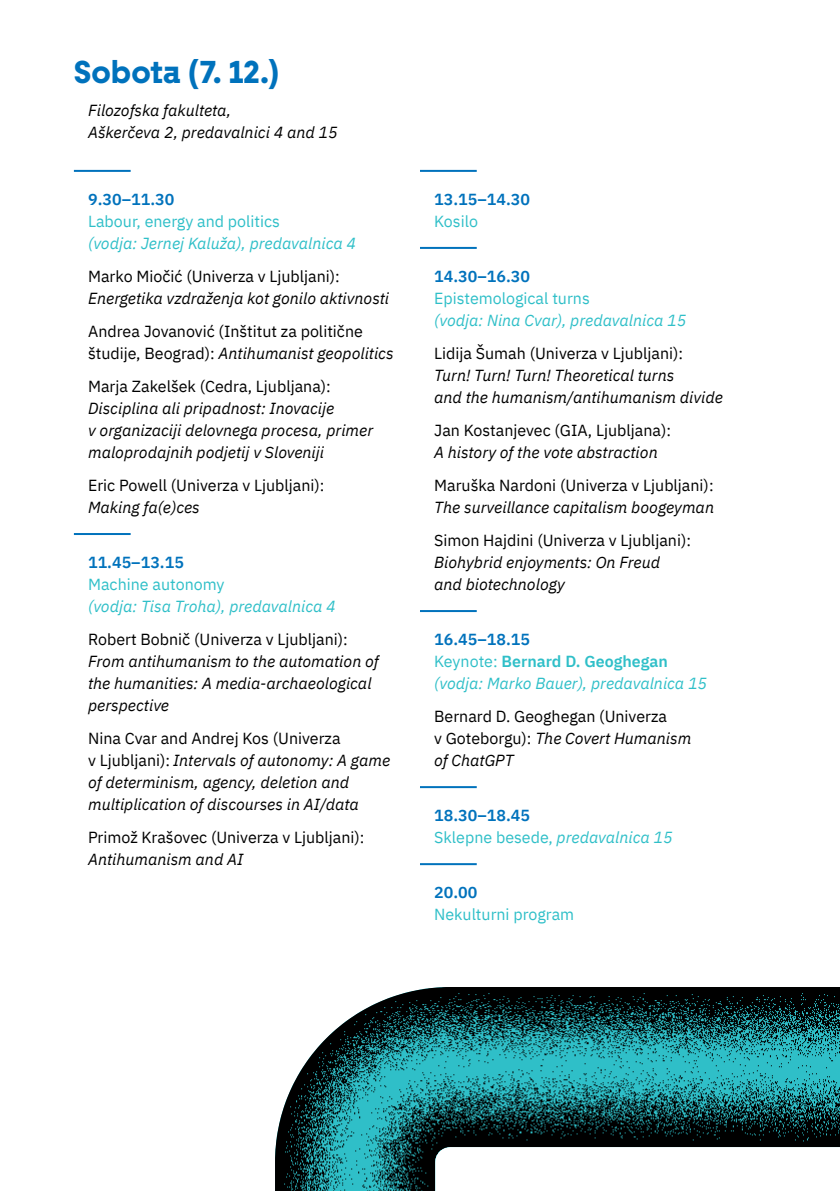
<style>
.page{position:relative;width:840px;height:1191px;background:#fff}
.page>*{position:absolute;margin:0;border:0;box-sizing:border-box;transform-origin:0 0}
.Naslov{font:100 32px "Fractul Variable";color:#0072bc}
.Tekst{font:italic 16px/22px "IBM Plex Sans";color:#000}
.Tekst-2{font:16px/22px "IBM Plex Sans";color:#000}
.Naslov-2{font:italic 16px/22px "IBM Plex Sans";color:#2fbfc8}
.Naslov-3{font:16px/22px "IBM Plex Sans";color:#2fbfc8}
.Naslov-4{font:600 16px/22px "IBM Plex Sans";color:#0072bc}
.s1{font-weight:600;font-style:normal;color:#0072bc}
.s2{font-style:normal}
.s3{font-style:italic}
.s4{font-weight:400;color:#2fbfc8}
.s5{font-weight:600;font-style:normal}
.s6{font-weight:600;color:#0072bc}
</style>
<div class="page">
<img style="left:275px;top:987px;width:564px;height:204px">
<hr style="left:420px;top:170px;width:56px;height:2px;background:#0072bc">
<hr style="left:420px;top:247px;width:56px;height:2px;background:#0072bc">
<hr style="left:420px;top:610px;width:56px;height:2px;background:#0072bc">
<hr style="left:420px;top:786px;width:56px;height:2px;background:#0072bc">
<hr style="left:420px;top:863px;width:56px;height:2px;background:#0072bc">
<hr style="left:74px;top:170px;width:57px;height:2px;background:#0072bc">
<hr style="left:74px;top:533px;width:57px;height:2px;background:#0072bc">
<p class="Naslov" style="left:74px;top:55px;width:207px">Sobota (7. 12.)</p>
<p class="Tekst" style="left:88px;top:98px;width:251px">Filozofska fakulteta,<br>Aškerčeva 2, predavalnici 4 and 15</p>
<p class="Naslov-2" style="left:88px;top:187px;width:269px"><span class="s1">9.30–11.30<br></span><span class="s2">Labour, energy and politics<br></span>(vodja: Jernej Kaluža), predavalnica 4</p>
<p class="Tekst" style="left:88px;top:264px;width:302px"><span class="s2">Marko Miočić (Univerza v Ljubljani):<br></span>Energetika vzdraženja kot gonilo aktivnosti</p>
<p class="Tekst-2" style="left:88px;top:319px;width:307px">Andrea Jovanović (Inštitut za politične študije, Beograd): <span class="s3">Antihumanist geopolitics</span></p>
<p class="Tekst" style="left:88px;top:374px;width:286px"><span class="s2">Marja Zakelšek (Cedra, Ljubljana):<br></span>Disciplina ali pripadnost: Inovacije<br>v organizaciji delovnega procesa, primer maloprodajnih podjetij v Sloveniji</p>
<p class="Tekst-2" style="left:88px;top:473px;width:238px">Eric Powell (Univerza v Ljubljani):<br><span class="s3">Making fa(e)ces</span></p>
<p class="Naslov-2" style="left:88px;top:550px;width:249px"><span class="s1">11.45–13.15<br></span><span class="s2">Machine autonomy<br></span>(vodja: Tisa Troha), predavalnica 4</p>
<p class="Tekst" style="left:88px;top:627px;width:292px"><span class="s2">Robert Bobnič (Univerza v Ljubljani):<br></span>From antihumanism to the automation of the humanities: A media-archaeological perspective</p>
<p class="Tekst" style="left:88px;top:726px;width:303px"><span class="s2">Nina Cvar and Andrej Kos (Univerza<br>v Ljubljani):</span> Intervals of autonomy: A game of determinism, agency, deletion and multiplication of discourses in AI/data</p>
<p class="Tekst-2" style="left:88px;top:825px;width:278px">Primož Krašovec (Univerza v Ljubljani):<br><span class="s3">Antihumanism and AI</span></p>
<p class="Naslov-4" style="left:434px;top:187px;width:97px">13.15–14.30<br><span class="s4">Kosilo</span></p>
<p class="Naslov-2" style="left:434px;top:264px;width:253px"><span class="s1">14.30–16.30<br></span><span class="s2">Epistemological turns<br></span>(vodja: Nina Cvar), predavalnica 15</p>
<p class="Tekst" style="left:434px;top:341px;width:290px"><span class="s2">Lidija Šumah (Univerza v Ljubljani):<br></span>Turn! Turn! Turn! Theoretical turns<br>and the humanism/antihumanism divide</p>
<p class="Tekst-2" style="left:434px;top:418px;width:238px">Jan Kostanjevec (GIA, Ljubljana):<br><span class="s3">A history of the vote abstraction</span></p>
<p class="Tekst-2" style="left:434px;top:473px;width:281px">Maruška Nardoni (Univerza v Ljubljani):<br><span class="s3">The surveillance capitalism boogeyman</span></p>
<p class="Tekst" style="left:434px;top:528px;width:258px"><span class="s2">Simon Hajdini (Univerza v Ljubljani):<br></span>Biohybrid enjoyments: On Freud and biotechnology</p>
<p class="Naslov-2" style="left:434px;top:627px;width:274px"><span class="s1">16.45–18.15<br></span><span class="s2">Keynote:</span> <span class="s5">Bernard D. Geoghegan </span>(vodja: Marko Bauer), predavalnica 15</p>
<p class="Tekst-2" style="left:434px;top:704px;width:258px">Bernard D. Geoghegan (Univerza<br>v Goteborgu): <span class="s3">The Covert Humanism of ChatGPT</span></p>
<p class="Naslov-3" style="left:434px;top:803px;width:240px"><span class="s6">18.30–18.45<br></span>Sklepne besede, <span class="s3">predavalnica 15</span></p>
<p class="Naslov-3" style="left:434px;top:880px;width:141px"><span class="s6">20.00<br></span>Nekulturni program</p>
</div>
